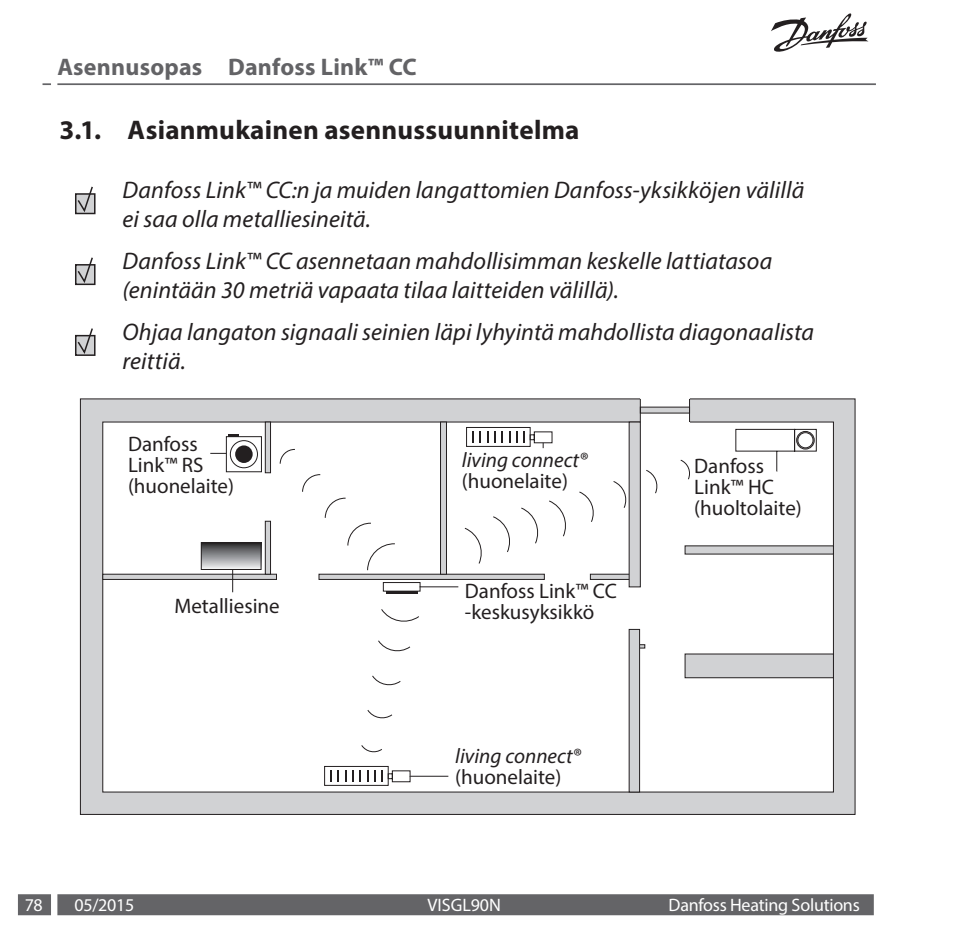
<style>
.page{position:relative;width:978px;height:936px;background:#fff}
.page>*{position:absolute;margin:0;border:0;box-sizing:border-box;transform-origin:0 0}
.Headline_level_2{font:700 27px "Myriad Pro";letter-spacing:.01em;color:#231f20}
.List_without_bullet{font:italic 24px/28.8px "Myriad Pro";letter-spacing:.005em;color:#231f20}
.t1{font:700 24px "Myriad Pro";letter-spacing:.01em;color:#636366}
.t2{font:21px/21px "Myriad Pro";color:#231f20}
.t3{font:italic 21px/21px "Myriad Pro";color:#231f20}
.t4{font:18px "Myriad Pro";letter-spacing:-.015em;color:#fff}
.t5{font:18px "Myriad Pro";letter-spacing:.005em;color:#fff}
.s1{font-style:normal}
</style>
<div class="page">
<hr style="left:57px;top:83px;width:819px;height:2px;background:#646467">
<svg style="left:43px;top:83px;width:8px;height:2px"></svg>
<svg style="left:771px;top:13px;width:97px;height:39px"></svg>
<div style="left:57px;top:894px;width:817px;height:21px;background:#646467"></div>
<div style="left:18px;top:894px;width:33px;height:21px;background:#646467"></div>
<div style="left:75px;top:193px;width:21px;height:21px;border:2px solid #231f20"></div>
<svg style="left:76px;top:186px;width:18px;height:28px"></svg>
<div style="left:75px;top:264px;width:21px;height:21px;border:2px solid #231f20"></div>
<svg style="left:76px;top:257px;width:18px;height:28px"></svg>
<div style="left:75px;top:335px;width:21px;height:21px;border:2px solid #231f20"></div>
<svg style="left:76px;top:328px;width:18px;height:28px"></svg>
<div style="left:80px;top:399px;width:775px;height:415px;background:#d1d2d4"></div>
<div style="left:102px;top:421px;width:732px;height:371px;background:#fff;border:1px solid #231f20"></div>
<svg style="left:102px;top:573px;width:99px;height:6px"></svg>
<div style="left:685px;top:545px;width:149px;height:9px;background:#d1d2d4"></div>
<svg style="left:265px;top:421px;width:6px;height:15px"></svg>
<div style="left:685px;top:653px;width:149px;height:25px;background:#d1d2d4;border:1px solid #231f20"></div>
<svg style="left:383px;top:398px;width:307px;height:394px"></svg>
<svg style="left:324px;top:431px;width:229px;height:355px"></svg>
<svg style="left:226px;top:436px;width:185px;height:346px"></svg>
<svg style="left:228px;top:434px;width:11px;height:3px"></svg>
<svg style="left:409px;top:428px;width:408px;height:349px"></svg>
<svg style="left:201px;top:542px;width:9px;height:38px"></svg>
<svg style="left:210px;top:442px;width:481px;height:311px"></svg>
<p class="t1" style="left:57px;top:51px;width:361px">Asennusopas Danfoss Link™ CC</p>
<p class="Headline_level_2" style="left:60px;top:113px;width:521px">3.1. Asianmukainen asennussuunnitelma</p>
<p class="List_without_bullet" style="left:123px;top:175px;width:683px">Danfoss Link™ CC:n ja muiden langattomien Danfoss-yksikköjen välillä ei saa olla metalliesineitä.</p>
<p class="List_without_bullet" style="left:123px;top:246px;width:651px">Danfoss Link™ CC asennetaan mahdollisimman keskelle lattiatasoa (enintään 30 metriä vapaata tilaa laitteiden välillä).</p>
<p class="List_without_bullet" style="left:123px;top:317px;width:693px">Ohjaa langaton signaali seinien läpi lyhyintä mahdollista diagonaalista reittiä.</p>
<p class="t2" style="left:128px;top:433px;width:108px">Danfoss<br>Link™ RS (huonelaite)</p>
<p class="t2" style="left:175px;top:594px;width:107px">Metalliesine</p>
<p class="t3" style="left:462px;top:449px;width:127px">living connect® <span class="s1">(huonelaite)</span></p>
<p class="t2" style="left:465px;top:580px;width:153px">Danfoss Link™ CC -keskusyksikkö</p>
<p class="t3" style="left:455px;top:745px;width:127px">living connect® <span class="s1">(huonelaite)</span></p>
<p class="t2" style="left:694px;top:455px;width:109px">Danfoss<br>Link™ HC (huoltolaite)</p>
<p class="t4" style="left:25px;top:894px;width:20px">78</p>
<p class="t4" style="left:74px;top:893px;width:61px">05/2015</p>
<p class="t5" style="left:427px;top:893px;width:75px">VISGL90N</p>
<p class="t4" style="left:668px;top:893px;width:193px">Danfoss Heating Solutions</p>
</div>
